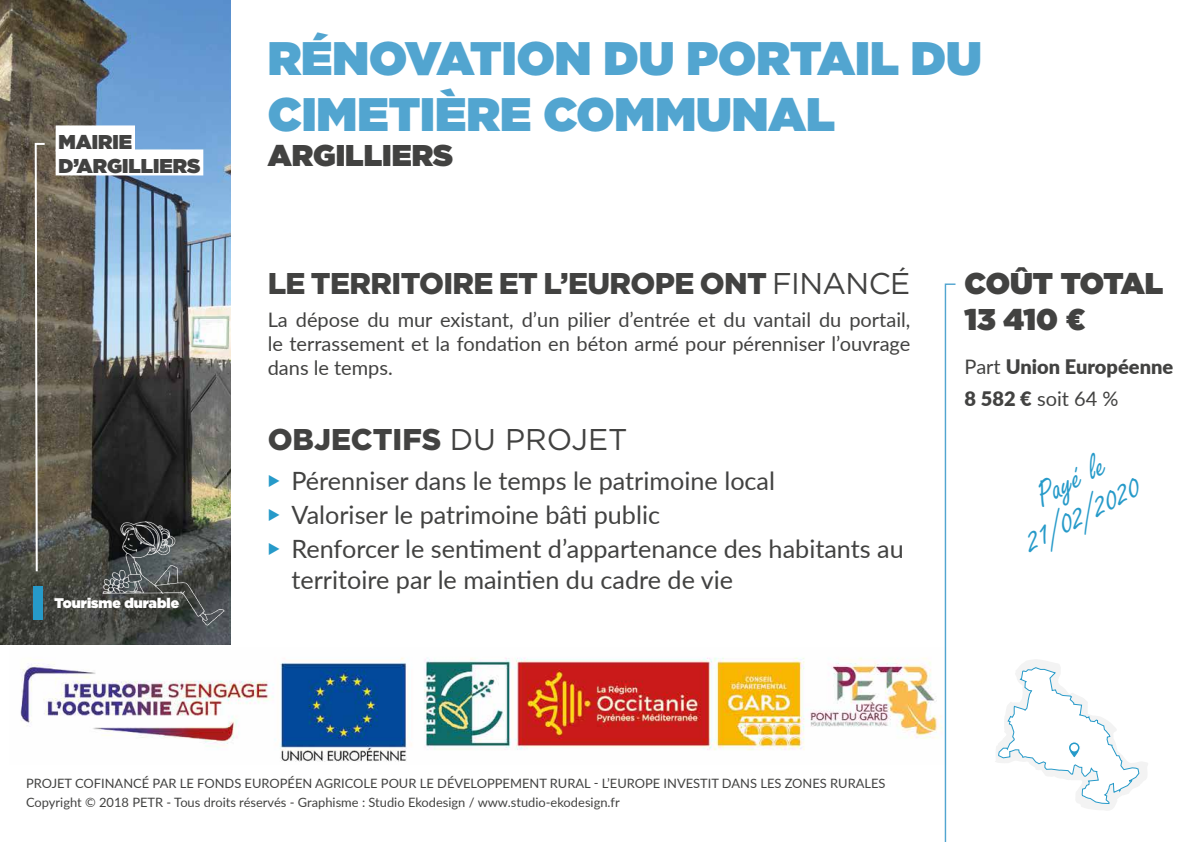
<style>
.page{position:relative;width:1191px;height:842px;background:#fff}
.page>*{position:absolute;margin:0;border:0;box-sizing:border-box;transform-origin:0 0}
.t1{font:900 47px/56px "Gotham";color:#52a5d0}
.t2{font:37px/35px "Freestyle Script";color:#269ac9;text-align:center}
.t3{font:900 30px "Gotham";letter-spacing:-.02em;color:#424241}
.t4{font:900 30px/36px "Gotham";color:#424241}
.t5{font:900 30px "Gotham";color:#424241}
.t6{font:25.2px/34.2px "Lato";color:#424241}
.t7{font:20px/24px "Lato";color:#424241;text-align:justify}
.t8{font:900 20px/31.9px "Lato";color:#424241}
.t9{font:900 20px/24px "Gotham";color:#424241}
.t10{font:900 14px "Gotham";color:#fff}
.t11{font:12.9px/19.3px "Lato";color:#424241}
.s1{font-weight:400}
.s2{font-family:"MS Gothic";color:#269ac9}
</style>
<div class="page">
<img style="left:0;top:0;width:230px;height:645px">
<div style="left:56px;top:125px;width:79px;height:26px;background:#fff"></div>
<div style="left:56px;top:149px;width:147px;height:26px;background:#fff"></div>
<svg style="left:995px;top:659px;width:153px;height:151px"></svg>
<img style="left:20px;top:657px;width:922px;height:105px">
<svg style="left:34px;top:142px;width:13px;height:431px;background:#7b7468"></svg>
<div style="left:33px;top:586px;width:10px;height:33px;background:#269ac9"></div>
<svg style="left:944px;top:283px;width:12px;height:559px"></svg>
<img style="left:97px;top:513px;width:132px;height:117px">
<h3 class="t9" style="left:58px;top:129px;width:143px">MAIRIE<br>D’ARGILLIERS</h3>
<p class="t10" style="left:55px;top:592px;width:126px">Tourisme durable</p>
<h1 class="t1" style="left:268px;top:29px;width:715px">RÉNOVATION DU PORTAIL DU<br>CIMETIÈRE COMMUNAL</h1>
<h3 class="t4" style="left:268px;top:137px;width:187px">ARGILLIERS</h3>
<h3 class="t3" style="left:268px;top:263px;width:644px">LE TERRITOIRE ET L’EUROPE ONT <span class="s1">FINANCÉ</span></h3>
<h3 class="t7" style="left:268px;top:307px;width:644px">La dépose du mur existant, d’un pilier d’entrée et du vantail du portail, le terrassement et la fondation en béton armé pour pérenniser l’ouvrage dans le temps.</h3>
<h3 class="t5" style="left:268px;top:419px;width:361px">OBJECTIFS <span class="s1">DU PROJET</span></h3>
<h3 class="t6" style="left:268px;top:463px;width:637px"><span class="s2">▶</span> Pérenniser dans le temps le patrimoine local<br><span class="s2">▶</span> Valoriser le patrimoine bâti public<br><span class="s2">▶</span> Renforcer le sentiment d’appartenance des habitants au</h3>
<h3 class="t6" style="left:291px;top:561px;width:443px">territoire par le maintien du cadre de vie</h3>
<h3 class="t4" style="left:964px;top:265px;width:200px">COÛT TOTAL<br>13 410 €</h3>
<h3 class="t8" style="left:964px;top:350px;width:210px"><span class="s1">Part</span> Union Européenne<br>8 582 € <span class="s1">soit 64 %</span></h3>
<h2 class="t2" style="left:1003px;top:497px;width:128px;rotate:-28deg">Payé le<br>21/02/2020</h2>
<p class="t11" style="left:26px;top:773px;width:861px">PROJET COFINANCÉ PAR LE FONDS EUROPÉEN AGRICOLE POUR LE DÉVELOPPEMENT RURAL - L’EUROPE INVESTIT DANS LES ZONES RURALES<br>Copyright © 2018 PETR - Tous droits réservés - Graphisme : Studio Ekodesign / www.studio-ekodesign.fr</p>
</div>
